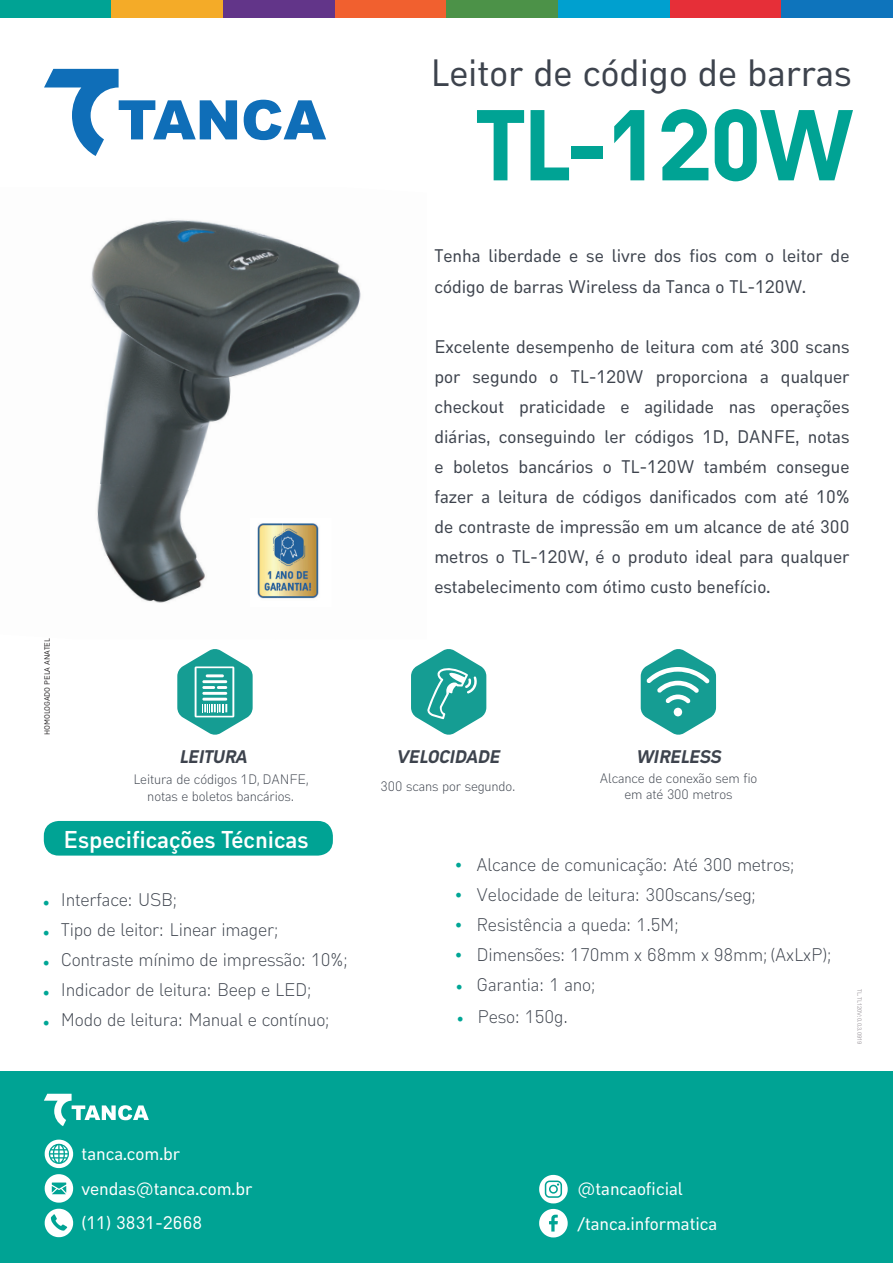
<style>
.page{position:relative;width:893px;height:1263px;background:#fff}
.page>*{position:absolute;margin:0;border:0;box-sizing:border-box;transform-origin:0 0}
.t1{font:99px "Type 36 Black";letter-spacing:-.025em;color:#00a394}
.t2{font:37.5px "Type 36 Medium";color:#3d434d}
.t3{font:24px "Type 36 Bold";color:#fff}
.t4{font:18px/30px "Type 36 Medium";color:#3d434d}
.t5{font:18px/30px "Type 36 Light";letter-spacing:-.01em;color:#3d434d}
.t6{font:18px/34.8px "Type 36 Medium";color:#fff}
.t7{font:italic 18px "Type 36 Black";color:#3d434d}
.t8{font:18px/30px "Minion Pro";color:#00a696;text-align:justify}
.t9{font:13.5px/16.2px "Type 36 Light";letter-spacing:-.01em;color:#3d434d;text-align:center}
.t10{font:7.5px "Type 36 Medium";color:#231f20}
.t11{font:6px "Type 36 Medium";color:#a39ea3}
.s1{font-family:"Minion Pro";color:#00a696}
</style>
<div class="page">
<div style="left:0;top:1071px;width:893px;height:192px;background:#00a394"></div>
<svg style="left:539px;top:1175px;width:29px;height:28px"></svg>
<div style="left:0;top:0;width:112px;height:18px;background:#00a394"></div>
<div style="left:112px;top:0;width:111px;height:18px;background:#f4ab28"></div>
<div style="left:223px;top:0;width:112px;height:18px;background:#623589"></div>
<div style="left:335px;top:0;width:111px;height:18px;background:#f1602f"></div>
<div style="left:446px;top:0;width:112px;height:18px;background:#4c9248"></div>
<div style="left:558px;top:0;width:112px;height:18px;background:#00a0cf"></div>
<div style="left:670px;top:0;width:111px;height:18px;background:#e62f38"></div>
<div style="left:781px;top:0;width:112px;height:18px;background:#0e74bc"></div>
<svg style="left:44px;top:69px;width:282px;height:87px"></svg>
<div style="left:44px;top:821px;width:289px;height:34px;background:#00a394;border-radius:15px"></div>
<svg style="left:44px;top:1094px;width:105px;height:32px"></svg>
<svg style="left:45px;top:1174px;width:28px;height:28px"></svg>
<svg style="left:45px;top:1209px;width:28px;height:28px"></svg>
<svg style="left:45px;top:1139px;width:28px;height:29px"></svg>
<svg style="left:539px;top:1209px;width:29px;height:28px"></svg>
<img style="left:91px;top:220px;width:184px;height:257px">
<img style="left:275px;top:237px;width:86px;height:126px">
<img style="left:97px;top:477px;width:108px;height:126px">
<svg style="left:177px;top:649px;width:76px;height:86px"></svg>
<hr style="left:202px;top:692px;width:25px;height:3px;background:#fff">
<hr style="left:202px;top:698px;width:25px;height:3px;background:#fff">
<svg style="left:641px;top:649px;width:75px;height:86px"></svg>
<svg style="left:411px;top:649px;width:75px;height:86px"></svg>
<img style="left:283px;top:523px;width:36px;height:76px">
<img style="left:257px;top:523px;width:26px;height:76px">
<h2 class="t2" style="left:431px;top:42px;width:423px">Leitor de código de barras</h2>
<h1 class="t1" style="left:476px;top:65px;width:378px">TL-120W</h1>
<p class="t4" style="left:434px;top:239px;width:416px">Tenha liberdade e se livre dos fios com o leitor de código de barras Wireless da Tanca o TL-120W.</p>
<p class="t4" style="left:434px;top:329px;width:416px;text-align:justify">Excelente desempenho de leitura com até 300 scans por segundo o TL-120W proporciona a qualquer checkout praticidade e agilidade nas operações diárias, conseguindo ler códigos 1D, DANFE, notas e boletos bancários o TL-120W também consegue fazer a leitura de códigos danificados com até 10% de contraste de impressão em um alcance de até 300 metros o TL-120W, é o produto ideal para qualquer estabelecimento com ótimo custo benefício.</p>
<p class="t10" style="left:41px;top:735px;width:98px;rotate:-90deg">HOMOLOGADO PELA ANATEL</p>
<p class="t7" style="left:179px;top:742px;width:73px">LEITURA</p>
<p class="t7" style="left:636px;top:742px;width:91px">WIRELESS</p>
<p class="t9" style="left:133px;top:770px;width:176px">Leitura de códigos 1D, DANFE, notas e boletos bancários.</p>
<p class="t9" style="left:600px;top:769px;width:159px">Alcance de conexão sem fio em até 300 metros</p>
<p class="t7" style="left:397px;top:742px;width:109px">VELOCIDADE</p>
<p class="t9" style="left:381px;top:777px;width:137px">300 scans por segundo.</p>
<h3 class="t3" style="left:63px;top:820px;width:246px">Especificações Técnicas</h3>
<p class="t8" style="left:43px;top:886px;width:9px">• • • • •</p>
<p class="t5" style="left:61px;top:882px;width:287px">Interface: USB;<br>Tipo de leitor: Linear imager;<br>Contraste mínimo de impressão: 10%;<br>Indicador de leitura: Beep e LED;<br>Modo de leitura: Manual e contínuo;</p>
<p class="t5" style="left:476px;top:847px;width:355px">Alcance de comunicação: Até 300 metros;<br>Velocidade de leitura: 300scans/seg;<br>Resistência a queda: 1.5M;<br>Dimensões: 170mm x 68mm x 98mm; (AxLxP);<br>Garantia: 1 ano;</p>
<p class="t5" style="left:457px;top:1000px;width:113px"><span class="s1">•</span> Peso: 150g.</p>
<p class="t8" style="left:455px;top:848px;width:9px">• • • •</p>
<p class="t8" style="left:456px;top:970px;width:9px">•</p>
<p class="t11" style="left:865px;top:989px;width:57px;rotate:90deg">TL.TL120V:0.0.3.0919</p>
<p class="t6" style="left:82px;top:1134px;width:172px">tanca.com.br vendas@tanca.com.br</p>
<p class="t6" style="left:577px;top:1169px;width:107px">@tancaoficial</p>
<p class="t6" style="left:82px;top:1203px;width:122px">(11) 3831-2668</p>
<p class="t6" style="left:577px;top:1204px;width:141px">/tanca.informatica</p>
</div>
